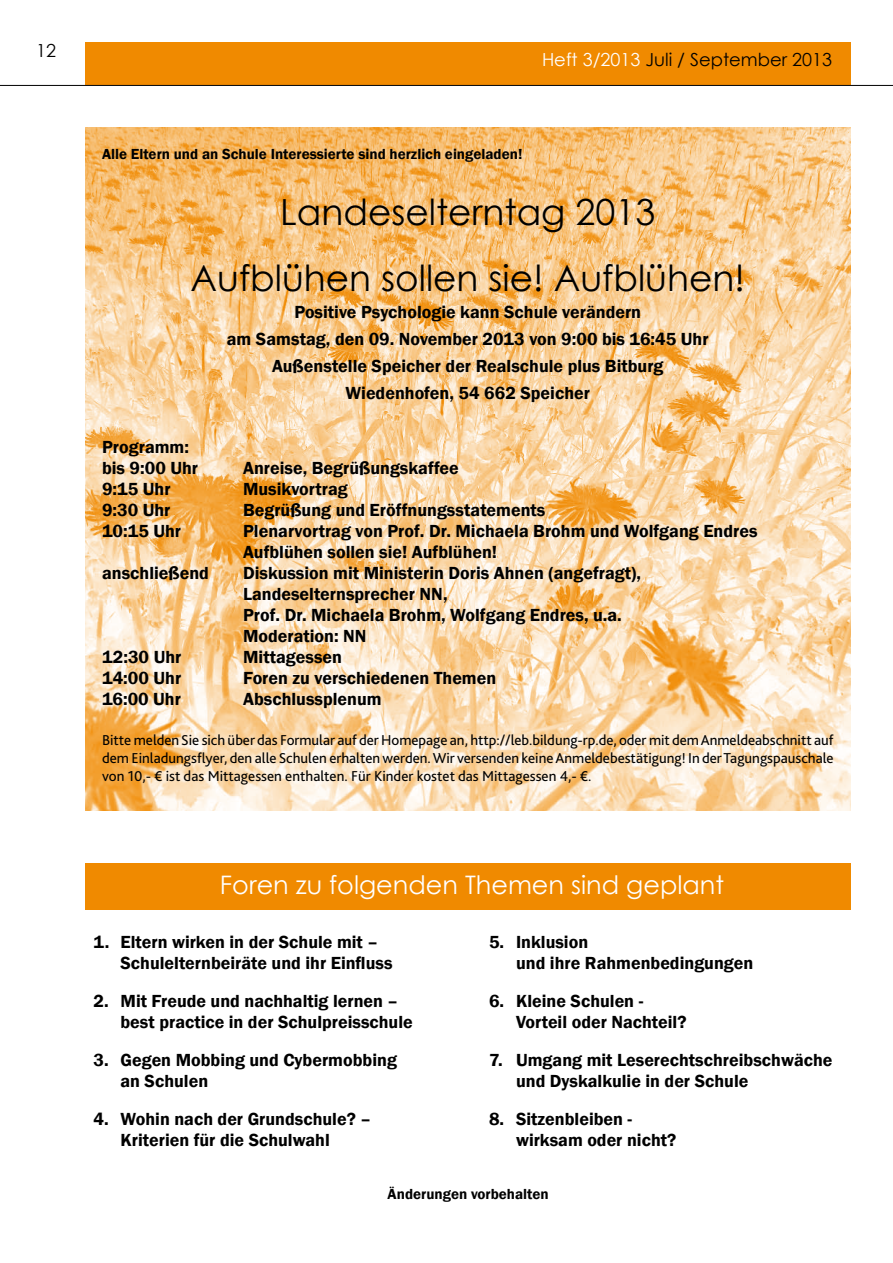
<style>
.page{position:relative;width:893px;height:1263px;background:#fff}
.page>*{position:absolute;margin:0;border:0;box-sizing:border-box;transform-origin:0 0}
.t1{font:36px/66px "Century Gothic";color:#000;text-align:center}
.t2{font:25.5px "Century Gothic";color:#fff}
.t3{font:600 18px/21px "Franklin Gothic";color:#000}
.t4{font:18px "Century Gothic";color:#000}
.t5{font:15px/18px "Bliss 2";color:#000;text-align:justify}
.t6{font:600 15px "Franklin Gothic";color:#000}
.s1{color:#fff}
</style>
<div class="page">
<img style="left:85px;top:128px;width:765px;height:682px">
<div style="left:85px;top:43px;width:765px;height:42px;background:#f08a00"></div>
<hr style="left:0;top:85px;width:893px;height:1px;background:#000">
<div style="left:85px;top:863px;width:765px;height:43px;background:#f08a00"></div>
<div style="left:85px;top:875px;width:765px;height:34px;background:#f08a00"></div>
<p class="t4" style="left:36px;top:38px;width:21px">12</p>
<p class="t4" style="left:542px;top:47px;width:292px"><span class="s1">Heft 3/2013</span> Juli / September 2013</p>
<p class="t6" style="left:102px;top:145px;width:422px">Alle Eltern und an Schule Interessierte sind herzlich eingeladen!</p>
<h1 class="t1" style="left:190px;top:179px;width:556px">Landeselterntag 2013<br>Aufblühen sollen sie! Aufblühen!</h1>
<p class="t3" style="left:227px;top:299px;width:483px;line-height:27px;text-align:center">Positive Psychologie kann Schule verändern<br>am Samstag, den 09. November 2013 von 9:00 bis 16:45 Uhr Außenstelle Speicher der Realschule plus Bitburg Wiedenhofen, 54 662 Speicher</p>
<p class="t3" style="left:102px;top:437px;width:98px">Programm: bis 9:00 Uhr</p>
<p class="t3" style="left:243px;top:458px;width:217px">Anreise, Begrüßungskaffee</p>
<p class="t3" style="left:102px;top:479px;width:70px">9:15 Uhr</p>
<p class="t3" style="left:243px;top:479px;width:106px">Musikvortrag</p>
<p class="t3" style="left:102px;top:500px;width:70px">9:30 Uhr</p>
<p class="t3" style="left:243px;top:500px;width:304px">Begrüßung und Eröffnungsstatements</p>
<p class="t3" style="left:102px;top:521px;width:81px">10:15 Uhr</p>
<p class="t3" style="left:243px;top:521px;width:516px">Plenarvortrag von Prof. Dr. Michaela Brohm und Wolfgang Endres<br>Aufblühen sollen sie! Aufblühen!</p>
<p class="t3" style="left:102px;top:563px;width:108px">anschließend</p>
<p class="t3" style="left:243px;top:563px;width:399px">Diskussion mit Ministerin Doris Ahnen (angefragt), Landeselternsprecher NN,<br>Prof. Dr. Michaela Brohm, Wolfgang Endres, u.a.<br>Moderation: NN</p>
<p class="t3" style="left:102px;top:647px;width:81px">12:30 Uhr</p>
<p class="t3" style="left:243px;top:647px;width:100px">Mittagessen</p>
<p class="t3" style="left:102px;top:668px;width:81px">14:00 Uhr</p>
<p class="t3" style="left:243px;top:668px;width:255px">Foren zu verschiedenen Themen</p>
<p class="t3" style="left:102px;top:689px;width:80px">16:00 Uhr</p>
<p class="t3" style="left:243px;top:689px;width:140px">Abschlussplenum</p>
<p class="t5" style="left:102px;top:731px;width:733px">Bitte melden Sie sich über das Formular auf der Homepage an, http://leb.bildung-rp.de, oder mit dem Anmeldeabschnitt auf dem Einladungsflyer, den alle Schulen erhalten werden. Wir versenden keine Anmeldebestätigung! In der Tagungspauschale von 10,- € ist das Mittagessen enthalten. Für Kinder kostet das Mittagessen 4,- €.</p>
<h2 class="t2" style="left:220px;top:867px;width:506px">Foren zu folgenden Themen sind geplant</h2>
<p class="t3" style="left:121px;top:932px;width:273px;text-indent:-27px">1. Eltern wirken in der Schule mit –<br>Schulelternbeiräte und ihr Einfluss</p>
<p class="t3" style="left:121px;top:991px;width:294px;text-indent:-27px">2. Mit Freude und nachhaltig lernen – best practice in der Schulpreisschule</p>
<p class="t3" style="left:121px;top:1050px;width:278px;text-indent:-27px">3. Gegen Mobbing und Cybermobbing an Schulen</p>
<p class="t3" style="left:121px;top:1109px;width:252px;text-indent:-27px">4. Wohin nach der Grundschule? –<br>Kriterien für die Schulwahl</p>
<p class="t3" style="left:516px;top:932px;width:239px;text-indent:-27px">5. Inklusion<br>und ihre Rahmenbedingungen</p>
<p class="t3" style="left:516px;top:991px;width:172px;text-indent:-27px">6. Kleine Schulen -<br>Vorteil oder Nachteil?</p>
<p class="t3" style="left:516px;top:1050px;width:318px;text-indent:-27px">7. Umgang mit Leserechtschreibschwäche und Dyskalkulie in der Schule</p>
<p class="t3" style="left:516px;top:1109px;width:162px;text-indent:-27px">8. Sitzenbleiben - wirksam oder nicht?</p>
<p class="t6" style="left:388px;top:1185px;width:163px">Änderungen vorbehalten</p>
</div>
